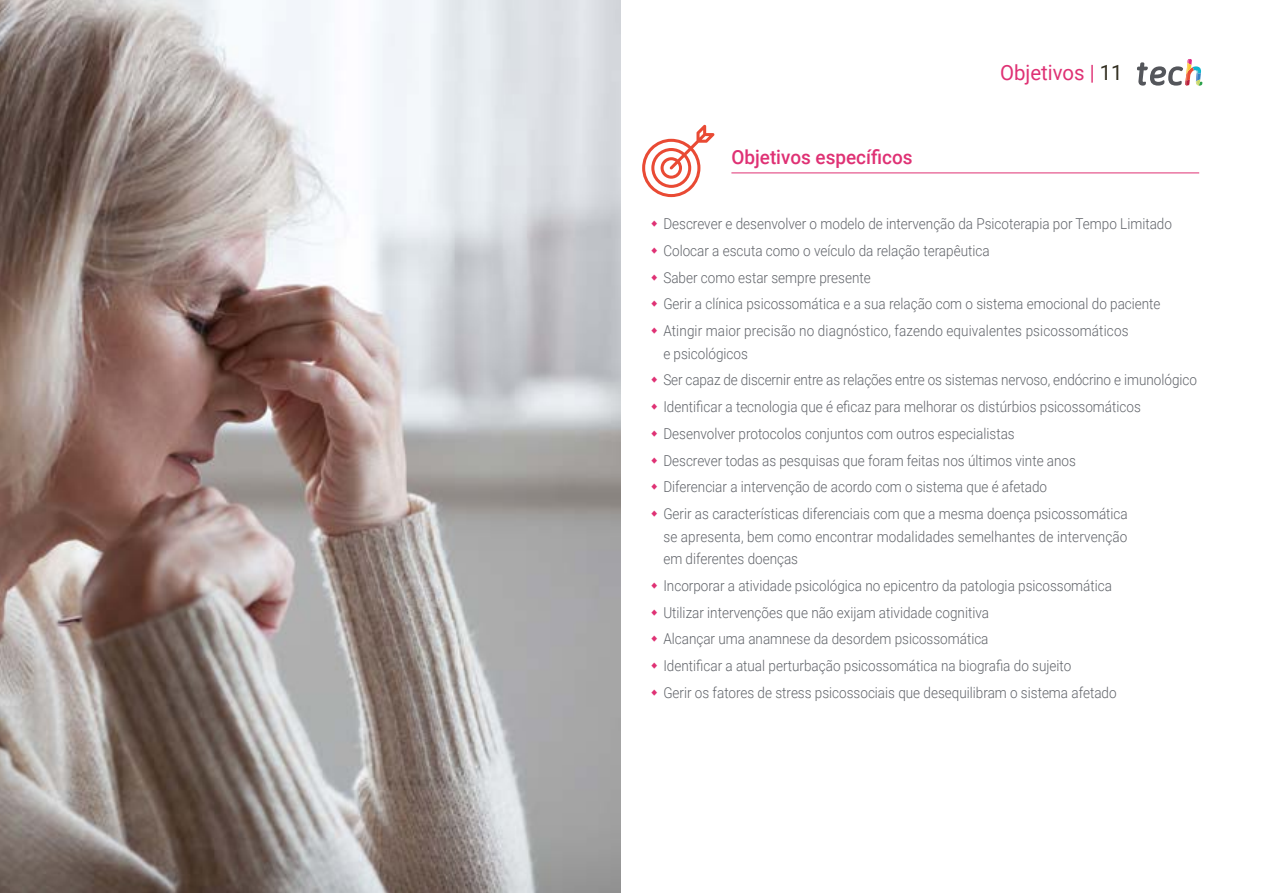
<style>
.page{position:relative;width:1263px;height:893px;background:#fff}
.page>*{position:absolute;margin:0;border:0;box-sizing:border-box;transform-origin:0 0}
.t1{font:21px "Roboto";color:#df3174}
.t2{font:500 19.5px "Roboto";color:#df3174}
.t3{font:300 15px/26.7px "Roboto";color:#61646a;scale:.9 1}
.s1{color:#312e20}
</style>
<div class="page">
<svg style="left:642px;top:125px;width:72px;height:72px"></svg>
<hr style="left:731px;top:173px;width:468px;height:1px;background:#df3174">
<svg style="left:1137px;top:59px;width:65px;height:27px"></svg>
<img style="left:0;top:0;width:621px;height:893px">
<h2 class="t2" style="left:731px;top:143px;width:183px">Objetivos específicos</h2>
<h1 class="t1" style="left:1000px;top:57px;width:124px">Objetivos | <span class="s1">11</span></h1>
<p class="t3" style="left:663px;top:210px;width:567px">Descrever e desenvolver o modelo de intervenção da Psicoterapia por Tempo Limitado Colocar a escuta como o veículo da relação terapêutica<br>Saber como estar sempre presente<br>Gerir a clínica psicossomática e a sua relação com o sistema emocional do paciente Atingir maior precisão no diagnóstico, fazendo equivalentes psicossomáticos</p>
<p class="t3" style="left:663px;top:339px;width:595px">e psicológicos<br>Ser capaz de discernir entre as relações entre os sistemas nervoso, endócrino e imunológico Identificar a tecnologia que é eficaz para melhorar os distúrbios psicossomáticos Desenvolver protocolos conjuntos com outros especialistas<br>Descrever todas as pesquisas que foram feitas nos últimos vinte anos<br>Diferenciar a intervenção de acordo com o sistema que é afetado<br>Gerir as características diferenciais com que a mesma doença psicossomática</p>
<p class="t3" style="left:663px;top:524px;width:517px;line-height:22.5px">se apresenta, bem como encontrar modalidades semelhantes de intervenção em diferentes doenças</p>
<p class="t3" style="left:663px;top:572px;width:505px">Incorporar a atividade psicológica no epicentro da patologia psicossomática Utilizar intervenções que não exijam atividade cognitiva<br>Alcançar uma anamnese da desordem psicossomática<br>Identificar a atual perturbação psicossomática na biografia do sujeito<br>Gerir os fatores de stress psicossociais que desequilibram o sistema afetado</p>
</div>
